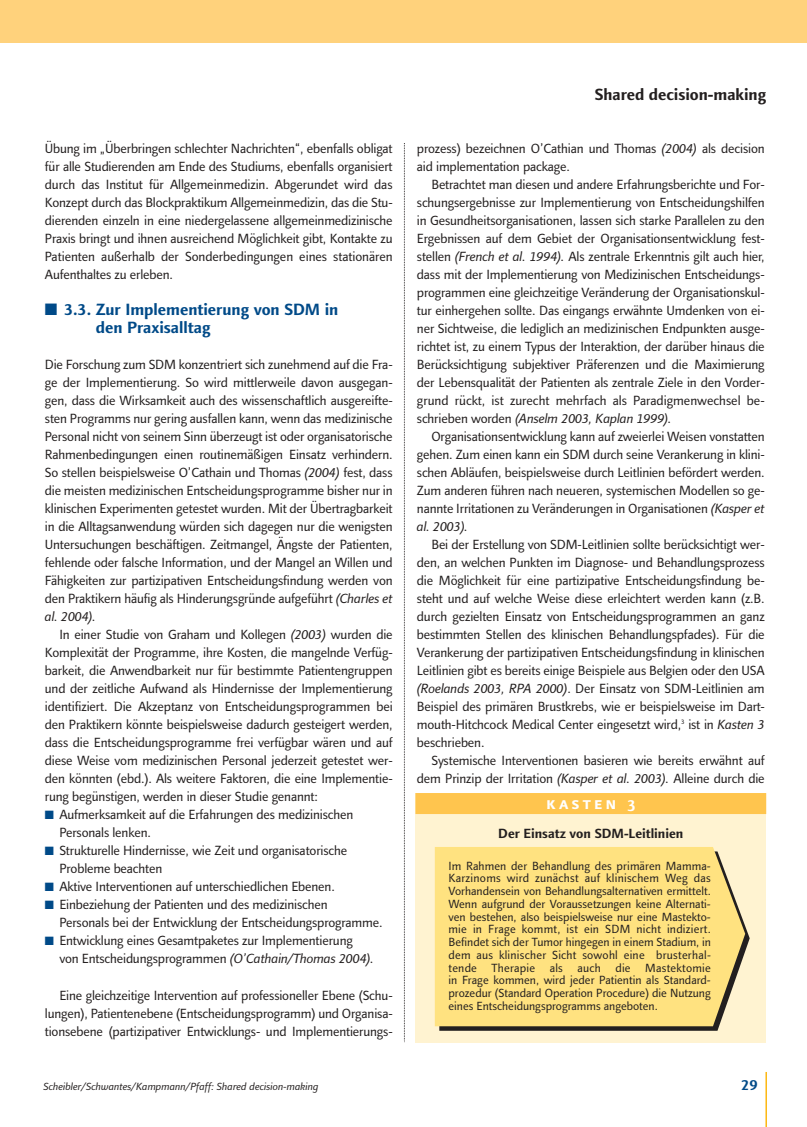
<style>
.page{position:relative;width:807px;height:1127px;background:#fff}
.page>*{position:absolute;margin:0;border:0;box-sizing:border-box;transform-origin:0 0}
.t1{font:700 16.5px/18px "Linotype Finnegan";color:#004a88}
.t2{font:700 16.5px "Linotype Finnegan";color:#231f1f}
.t3{font:700 16.5px "Linotype Finnegan SC";letter-spacing:.21em;color:#fff}
.t4{font:700 15px "Linotype Finnegan";color:#004a88}
.t5{font:13.5px/18px "Linotype Finnegan";letter-spacing:-.01em;color:#231f1f;text-align:justify}
.t6{font:700 13.5px "Linotype Finnegan";color:#231f1f}
.t7{font:12px/12.8px "Linotype Finnegan";color:#231f1f;text-align:justify}
.t8{font:italic 10.5px "Linotype Finnegan";color:#231f1f}
.s1{font-style:italic}
.s2{color:#004a88}
</style>
<div class="page">
<div style="left:0;top:0;width:807px;height:42px;background:#ffd27c"></div>
<hr style="left:765px;top:1072px;width:2px;height:54px;background:#fdb812">
<svg style="left:404px;top:143px;width:1px;height:899px"></svg>
<div style="left:415px;top:793px;width:351px;height:249px;background:#fff3d1"></div>
<div style="left:415px;top:793px;width:351px;height:21px;background:#ffc54e"></div>
<svg style="left:439px;top:926px;width:311px;height:104px;fill:#231f1f"></svg>
<div style="left:435px;top:847px;width:310px;height:179px;background:#ffe280"></div>
<p class="t5" style="left:45px;top:141px;width:349px">Übung im „Überbringen schlechter Nachrichten“, ebenfalls obligat für alle Studierenden am Ende des Studiums, ebenfalls organisiert durch das Institut für Allgemeinmedizin. Abgerundet wird das Konzept durch das Blockpraktikum Allgemeinmedizin, das die Stu&shy;dierenden einzeln in eine niedergelassene allgemeinmedizinische Praxis bringt und ihnen ausreichend Möglichkeit gibt, Kontakte zu Patienten außerhalb der Sonderbedingungen eines stationären Aufenthaltes zu erleben.</p>
<p class="t1" style="left:96px;top:302px;width:244px;text-indent:-51px">■ 3.3. Zur Implementierung von SDM in den Praxisalltag</p>
<p class="t5" style="left:45px;top:357px;width:349px">Die Forschung zum SDM konzentriert sich zunehmend auf die Fra&shy;ge der Implementierung. So wird mittlerweile davon ausgegan&shy;gen, dass die Wirksamkeit auch des wissenschaftlich ausgereifte&shy;sten Programms nur gering ausfallen kann, wenn das medizinische Personal nicht von seinem Sinn überzeugt ist oder organisatorische Rahmenbedingungen einen routinemäßigen Einsatz verhindern.<br>So stellen beispielsweise O’Cathain und Thomas <span class="s1">(2004)</span> fest, dass die meisten medizinischen Entscheidungsprogramme bisher nur in klinischen Experimenten getestet wurden. Mit der Übertragbarkeit in die Alltagsanwendung würden sich dagegen nur die wenigsten Untersuchungen beschäftigen. Zeitmangel, Ängste der Patienten, fehlende oder falsche Information, und der Mangel an Willen und Fähigkeiten zur partizipativen Entscheidungsfindung werden von den Praktikern häufig als Hinderungsgründe aufgeführt <span class="s1">(Charles et al. 2004).</span></p>
<p class="t5" style="left:45px;top:627px;width:349px;text-indent:14px">In einer Studie von Graham und Kollegen <span class="s1">(2003)</span> wurden die Komplexität der Programme, ihre Kosten, die mangelnde Verfüg&shy;barkeit, die Anwendbarkeit nur für bestimmte Patientengruppen und der zeitliche Aufwand als Hindernisse der Implementierung identifiziert. Die Akzeptanz von Entscheidungsprogrammen bei den Praktikern könnte beispielsweise dadurch gesteigert werden, dass die Entscheidungsprogramme frei verfügbar wären und auf diese Weise vom medizinischen Personal jederzeit getestet wer&shy;den könnten (ebd.). Als weitere Faktoren, die eine Implementie&shy;rung begünstigen, werden in dieser Studie genannt:</p>
<p class="t5" style="left:59px;top:807px;width:295px;text-indent:-14px"><span class="s2">■</span> Aufmerksamkeit auf die Erfahrungen des medizinischen<br>Personals lenken.</p>
<p class="t5" style="left:59px;top:843px;width:289px;text-indent:-14px"><span class="s2">■</span> Strukturelle Hindernisse, wie Zeit und organisatorische<br>Probleme beachten</p>
<p class="t5" style="left:45px;top:879px;width:291px"><span class="s2">■</span> Aktive Interventionen auf unterschiedlichen Ebenen.</p>
<p class="t5" style="left:59px;top:897px;width:325px;text-indent:-14px"><span class="s2">■</span> Einbeziehung der Patienten und des medizinischen<br>Personals bei der Entwicklung der Entscheidungsprogramme.</p>
<p class="t5" style="left:59px;top:933px;width:316px;text-indent:-14px"><span class="s2">■</span> Entwicklung eines Gesamtpaketes zur Implementierung von Entscheidungsprogrammen <span class="s1">(O’Cathain/Thomas 2004).</span></p>
<p class="t5" style="left:45px;top:987px;width:349px;text-indent:14px">Eine gleichzeitige Intervention auf professioneller Ebene (Schu&shy;lungen), Patientenebene (Entscheidungsprogramm) und Organisa&shy;tionsebene (partizipativer Entwicklungs- und Implementierungs-</p>
<p class="t2" style="left:595px;top:88px;width:173px">Shared decision-making</p>
<p class="t5" style="left:417px;top:141px;width:349px">prozess) bezeichnen O’Cathian und Thomas <span class="s1">(2004)</span> als decision aid implementation package.</p>
<p class="t5" style="left:417px;top:177px;width:349px;text-indent:14px">Betrachtet man diesen und andere Erfahrungsberichte und For&shy;schungsergebnisse zur Implementierung von Entscheidungshilfen in Gesundheitsorganisationen, lassen sich starke Parallelen zu den Ergebnissen auf dem Gebiet der Organisationsentwicklung fest&shy;stellen <span class="s1">(French et al. 1994).</span> Als zentrale Erkenntnis gilt auch hier, dass mit der Implementierung von Medizinischen Entscheidungs&shy;programmen eine gleichzeitige Veränderung der Organisationskul&shy;tur einhergehen sollte. Das eingangs erwähnte Umdenken von ei&shy;ner Sichtweise, die lediglich an medizinischen Endpunkten ausge&shy;richtet ist, zu einem Typus der Interaktion, der darüber hinaus die Berücksichtigung subjektiver Präferenzen und die Maximierung der Lebensqualität der Patienten als zentrale Ziele in den Vorder&shy;grund rückt, ist zurecht mehrfach als Paradigmenwechsel be&shy;schrieben worden <span class="s1">(Anselm 2003, Kaplan 1999).</span></p>
<p class="t5" style="left:417px;top:429px;width:349px;text-indent:14px">Organisationsentwicklung kann auf zweierlei Weisen vonstatten gehen. Zum einen kann ein SDM durch seine Verankerung in klini&shy;schen Abläufen, beispielsweise durch Leitlinien befördert werden.<br>Zum anderen führen nach neueren, systemischen Modellen so ge&shy;nannte Irritationen zu Veränderungen in Organisationen <span class="s1">(Kasper et al. 2003).</span></p>
<p class="t5" style="left:417px;top:537px;width:349px;text-indent:14px">Bei der Erstellung von SDM-Leitlinien sollte berücksichtigt wer&shy;den, an welchen Punkten im Diagnose- und Behandlungsprozess die Möglichkeit für eine partizipative Entscheidungsfindung be&shy;steht und auf welche Weise diese erleichtert werden kann (z.B. durch gezielten Einsatz von Entscheidungsprogrammen an ganz bestimmten Stellen des klinischen Behandlungspfades). Für die Verankerung der partizipativen Entscheidungsfindung in klinischen Leitlinien gibt es bereits einige Beispiele aus Belgien oder den USA <span class="s1">(Roelands 2003, RPA 2000)</span>. Der Einsatz von SDM-Leitlinien am Beispiel des primären Brustkrebs, wie er beispielsweise im Dart&shy;mouth-Hitchcock Medical Center eingesetzt wird,<sup>3</sup> ist in <span class="s1">Kasten 3 </span>beschrieben.</p>
<p class="t5" style="left:417px;top:753px;width:349px;text-align:right">Systemische Interventionen basieren wie bereits erwähnt auf dem Prinzip der Irritation <span class="s1">(Kasper et al. 2003).</span> Alleine durch die</p>
<p class="t3" style="left:547px;top:793px;width:90px">kasten 3</p>
<p class="t6" style="left:498px;top:828px;width:187px">Der Einsatz von SDM-Leitlinien</p>
<p class="t7" style="left:449px;top:860px;width:264px">Im Rahmen der Behandlung des primären Mamma-Karzinoms wird zunächst auf klinischem Weg das Vorhandensein von Behandlungsalternativen ermittelt.<br>Wenn aufgrund der Voraussetzungen keine Alternati&shy;ven bestehen, also beispielsweise nur eine Mastekto&shy;mie in Frage kommt, ist ein SDM nicht indiziert.<br>Befindet sich der Tumor hingegen in einem Stadium, in dem aus klinischer Sicht sowohl eine brusterhal&shy;tende Therapie als auch die Mastektomie in Frage kommen, wird jeder Patientin als Standard&shy;prozedur (Standard Operation Procedure) die Nutzung eines Entscheidungsprogramms angeboten.</p>
<p class="t8" style="left:43px;top:1082px;width:277px">Scheibler/Schwantes/Kampmann/Pfaff: Shared decision-making</p>
<p class="t4" style="left:741px;top:1078px;width:18px">29</p>
</div>
